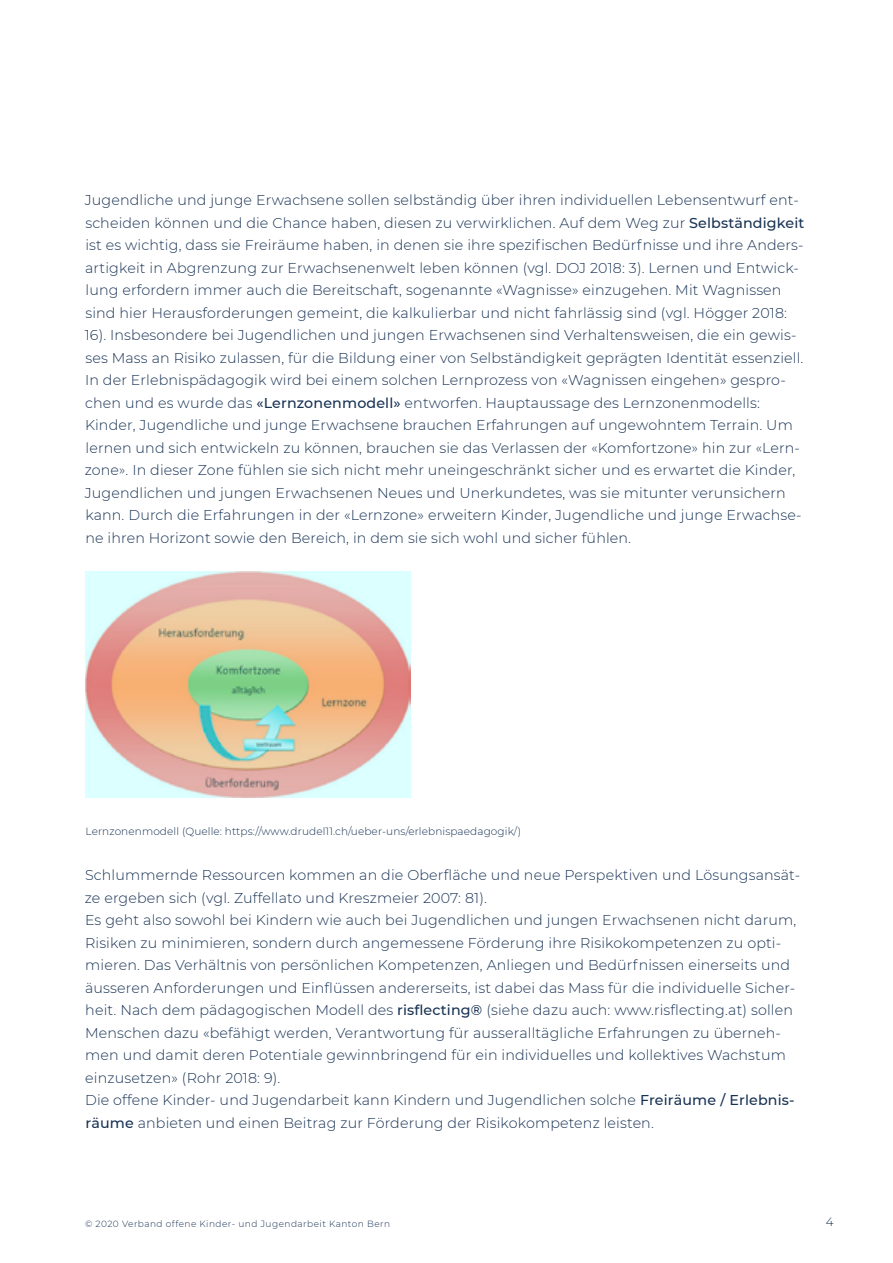
<style>
.page{position:relative;width:893px;height:1263px;background:#fff}
.page>*{position:absolute;margin:0;border:0;box-sizing:border-box;transform-origin:0 0}
.t1{font:300 14.25px/22.5px "Montserrat";letter-spacing:.01em;color:#183254}
.t2{font:300 12px "Montserrat";color:#183254}
.t3{font:300 10.5px "Montserrat";letter-spacing:.01em;color:#183254}
.t4{font:300 9px "Montserrat";letter-spacing:.05em;color:#183254}
.s1{font-weight:500}
</style>
<div class="page">
<img style="left:85px;top:571px;width:325px;height:227px">
<p class="t1" style="left:85px;top:188px;width:721px">Jugendliche und junge Erwachsene sollen selbständig über ihren individuellen Lebensentwurf ent&shy;scheiden können und die Chance haben, diesen zu verwirklichen. Auf dem Weg zur <span class="s1">Selbständigkeit </span>ist es wichtig, dass sie Freiräume haben, in denen sie ihre spezifischen Bedürfnisse und ihre Anders&shy;artigkeit in Abgrenzung zur Erwachsenenwelt leben können (vgl. DOJ 2018: 3). Lernen und Entwick&shy;lung erfordern immer auch die Bereitschaft, sogenannte «Wagnisse» einzugehen. Mit Wagnissen sind hier Herausforderungen gemeint, die kalkulierbar und nicht fahrlässig sind (vgl. Högger 2018:<br>16). Insbesondere bei Jugendlichen und jungen Erwachsenen sind Verhaltensweisen, die ein gewis&shy;ses Mass an Risiko zulassen, für die Bildung einer von Selbständigkeit geprägten Identität essenziell.<br>In der Erlebnispädagogik wird bei einem solchen Lernprozess von «Wagnissen eingehen» gespro&shy;chen und es wurde das <span class="s1">«Lernzonenmodell»</span> entworfen. Hauptaussage des Lernzonenmodells:<br>Kinder, Jugendliche und junge Erwachsene brauchen Erfahrungen auf ungewohntem Terrain. Um lernen und sich entwickeln zu können, brauchen sie das Verlassen der «Komfortzone» hin zur «Lern&shy;zone». In dieser Zone fühlen sie sich nicht mehr uneingeschränkt sicher und es erwartet die Kinder, Jugendlichen und jungen Erwachsenen Neues und Unerkundetes, was sie mitunter verunsichern kann. Durch die Erfahrungen in der «Lernzone» erweitern Kinder, Jugendliche und junge Erwachse&shy;ne ihren Horizont sowie den Bereich, in dem sie sich wohl und sicher fühlen.</p>
<p class="t3" style="left:86px;top:824px;width:437px">Lernzonenmodell (Quelle: https://www.drudel11.ch/ueber-uns/erlebnispaedagogik/)</p>
<p class="t1" style="left:85px;top:863px;width:717px">Schlummernde Ressourcen kommen an die Oberfläche und neue Perspektiven und Lösungsansät&shy;ze ergeben sich (vgl. Zuffellato und Kreszmeier 2007: 81).<br>Es geht also sowohl bei Kindern wie auch bei Jugendlichen und jungen Erwachsenen nicht darum, Risiken zu minimieren, sondern durch angemessene Förderung ihre Risikokompetenzen zu opti&shy;mieren. Das Verhältnis von persönlichen Kompetenzen, Anliegen und Bedürfnissen einerseits und äusseren Anforderungen und Einflüssen andererseits, ist dabei das Mass für die individuelle Sicher&shy;heit. Nach dem pädagogischen Modell des <span class="s1">risflecting®</span> (siehe dazu auch: www.risflecting.at) sollen Menschen dazu «befähigt werden, Verantwortung für ausseralltägliche Erfahrungen zu überneh&shy;men und damit deren Potentiale gewinnbringend für ein individuelles und kollektives Wachstum einzusetzen» (Rohr 2018: 9).<br>Die offene Kinder- und Jugendarbeit kann Kindern und Jugendlichen solche <span class="s1">Freiräume / Erlebnis&shy;räume</span> anbieten und einen Beitrag zur Förderung der Risikokompetenz leisten.</p>
<p class="t4" style="left:85px;top:1217px;width:307px">© 2020 Verband offene Kinder- und Jugendarbeit Kanton Bern</p>
<p class="t2" style="left:826px;top:1214px;width:9px">4</p>
</div>
